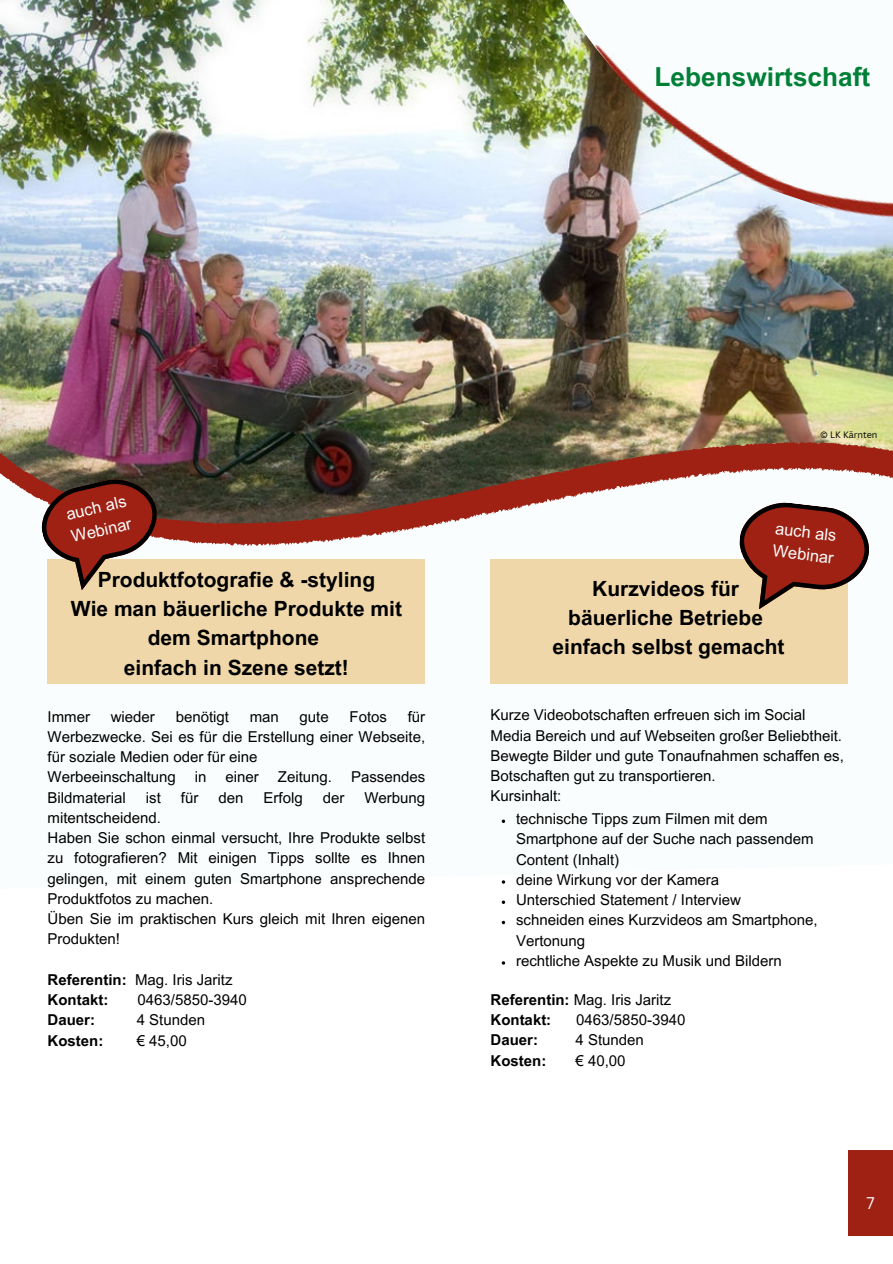
<style>
.page{position:relative;width:893px;height:1264px;background:#fff}
.page>*{position:absolute;margin:0;border:0;box-sizing:border-box;transform-origin:0 0}
.t1{font:700 26.25px "Arial MT Pro";color:#008037}
.t2{font:700 21px/29.2px "Arial MT Pro";color:#000;text-align:center}
.t3{font:16.5px/22.5px "Arial MT Pro";color:#fafdfd}
.t4{font:16.5px "Canva Sans";color:#fafdfd}
.t5{font:15px/20.2px "Arial MT Pro";color:#000}
.t6{font:700 15px/20.2px "Arial MT Pro";color:#000}
.t7{font:9px "Canva Sans";color:#000}
.s1{font-weight:400}
</style>
<div class="page">
<img style="left:0;top:0;width:504px;height:216px">
<img style="left:504px;top:0;width:90px;height:216px">
<img style="left:0;top:216px;width:892px;height:606px">
<div style="left:48px;top:559px;width:377px;height:124px;background:#efd7a9"></div>
<svg style="left:38px;top:475px;width:122px;height:87px;background:#8b3c30"></svg>
<div style="left:490px;top:559px;width:358px;height:124px;background:#efd7a9"></div>
<div style="left:848px;top:1149px;width:44px;height:86px;background:#9e2113"></div>
<svg style="left:738px;top:500px;width:133px;height:92px"></svg>
<img style="left:569px;top:45px;width:323px;height:202px">
<svg style="left:501px;top:819px;width:4px;height:4px"></svg>
<svg style="left:501px;top:900px;width:4px;height:4px"></svg>
<h1 class="t1" style="left:654px;top:62px;width:217px">Lebenswirtschaft</h1>
<p class="t3" style="left:64px;top:504px;width:63px;rotate:-13deg">auch als<br>Webinar</p>
<p class="t7" style="left:820px;top:429px;width:59px">© LK Kärnten</p>
<p class="t3" style="left:776px;top:517px;width:63px;rotate:7deg">auch als<br>Webinar</p>
<h2 class="t2" style="left:71px;top:565px;width:332px">Produktfotografie &amp; -styling<br>Wie man bäuerliche Produkte mit dem Smartphone<br>einfach in Szene setzt!</h2>
<h2 class="t2" style="left:552px;top:574px;width:233px">Kurzvideos für bäuerliche Betriebe einfach selbst gemacht</h2>
<p class="t5" style="left:48px;top:707px;width:379px;text-indent:360px">für<br>Werbezwecke. Sei es für die Erstellung einer Webseite, für soziale Medien oder für eine<br>Werbeeinschaltung</p>
<p class="t5" style="left:48px;top:707px;width:44px">Immer</p>
<p class="t5" style="left:111px;top:707px;width:46px">wieder</p>
<p class="t5" style="left:176px;top:707px;width:55px">benötigt</p>
<p class="t5" style="left:250px;top:707px;width:31px">man</p>
<p class="t5" style="left:299px;top:707px;width:31px">gute</p>
<p class="t5" style="left:349px;top:707px;width:39px">Fotos</p>
<p class="t5" style="left:195px;top:767px;width:13px">in</p>
<p class="t5" style="left:225px;top:767px;width:35px">einer</p>
<p class="t5" style="left:278px;top:767px;width:56px">Zeitung.</p>
<p class="t5" style="left:351px;top:767px;width:76px">Passendes</p>
<p class="t5" style="left:48px;top:788px;width:80px">Bildmaterial</p>
<p class="t5" style="left:146px;top:788px;width:16px">ist</p>
<p class="t5" style="left:181px;top:788px;width:19px">für</p>
<p class="t5" style="left:218px;top:788px;width:26px">den</p>
<p class="t5" style="left:263px;top:788px;width:41px">Erfolg</p>
<p class="t5" style="left:323px;top:788px;width:23px">der</p>
<p class="t5" style="left:364px;top:788px;width:62px">Werbung</p>
<p class="t5" style="left:48px;top:808px;width:379px">mitentscheidend.<br>Haben Sie schon einmal versucht, Ihre Produkte selbst zu fotografieren? Mit einigen Tipps sollte es Ihnen gelingen, mit einem guten Smartphone ansprechende Produktfotos zu machen.<br>Üben Sie im praktischen Kurs gleich mit Ihren eigenen Produkten!</p>
<p class="t6" style="left:48px;top:969px;width:186px">Referentin: <span class="s1">Mag. Iris Jaritz<br></span>Kontakt:</p>
<p class="t5" style="left:138px;top:990px;width:111px">0463/5850-3940</p>
<p class="t6" style="left:48px;top:1010px;width:49px">Dauer:</p>
<p class="t5" style="left:137px;top:1010px;width:70px">4 Stunden</p>
<p class="t6" style="left:48px;top:1030px;width:57px">Kosten:</p>
<p class="t5" style="left:137px;top:1030px;width:51px">€ 45,00</p>
<p class="t5" style="left:490px;top:705px;width:355px">Kurze Videobotschaften erfreuen sich im Social Media Bereich und auf Webseiten großer Beliebtheit.<br>Bewegte Bilder und gute Tonaufnahmen schaffen es, Botschaften gut zu transportieren.<br>Kursinhalt:</p>
<p class="t5" style="left:516px;top:809px;width:303px">technische Tipps zum Filmen mit dem<br>Smartphone auf der Suche nach passendem<br>Content (Inhalt)<br>deine Wirkung vor der Kamera<br>Unterschied Statement / Interview<br>schneiden eines Kurzvideos am Smartphone,<br>Vertonung<br>rechtliche Aspekte zu Musik und Bildern</p>
<p class="t6" style="left:490px;top:989px;width:182px">Referentin: <span class="s1">Mag. Iris Jaritz<br></span>Kontakt:</p>
<p class="t5" style="left:576px;top:1010px;width:111px">0463/5850-3940</p>
<p class="t6" style="left:490px;top:1030px;width:49px">Dauer:</p>
<p class="t5" style="left:575px;top:1030px;width:70px">4 Stunden</p>
<p class="t6" style="left:490px;top:1050px;width:57px">Kosten:</p>
<p class="t5" style="left:575px;top:1050px;width:51px">€ 40,00</p>
<p class="t4" style="left:866px;top:1193px;width:10px">7</p>
</div>
